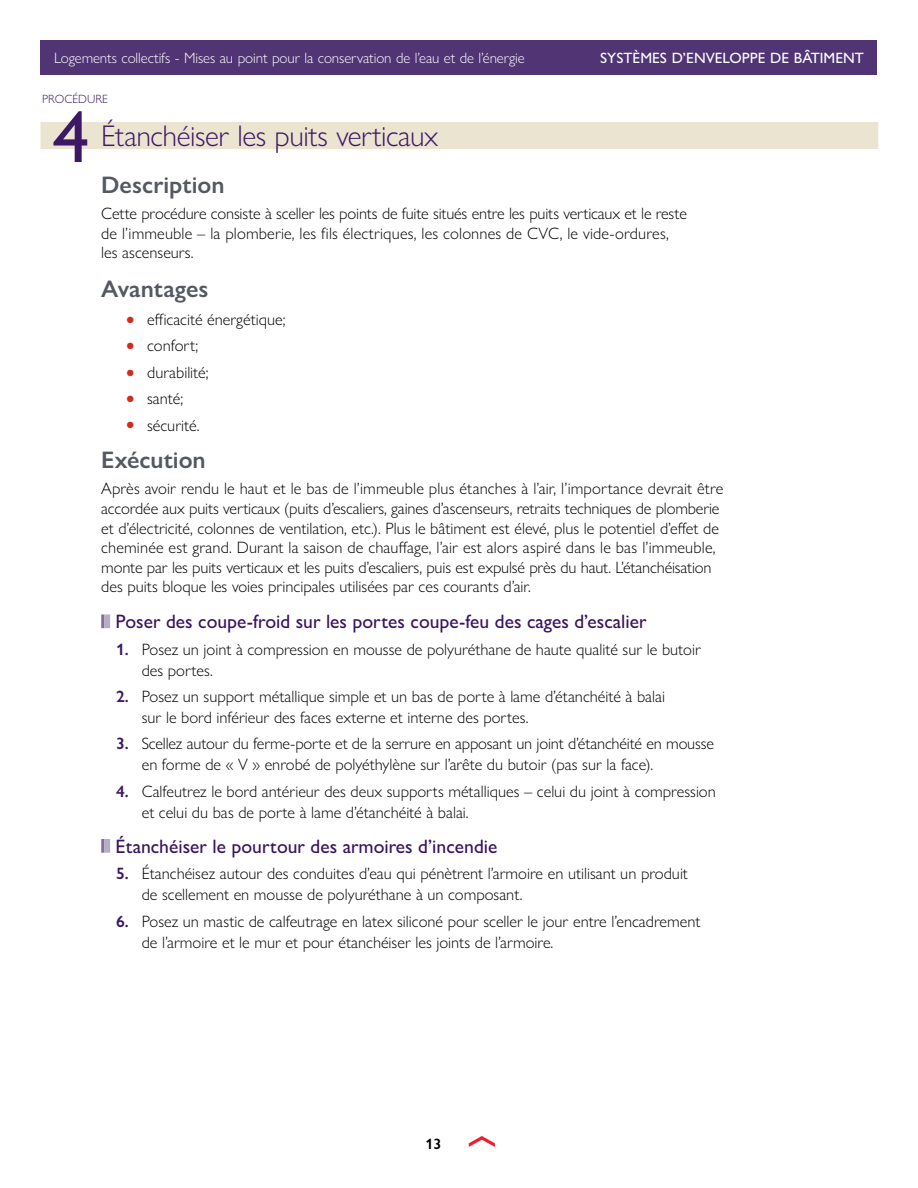
<style>
.page{position:relative;width:918px;height:1188px;background:#fff}
.page>*{position:absolute;margin:0;border:0;box-sizing:border-box;transform-origin:0 0}
.MURB_H2_Procedure{font:500 73.5px "Gill Sans Nova";color:#3d1865}
.MURB_H2_Procedure-2{font:300 30px "Gill Sans Nova";letter-spacing:-.015em;color:#3d1865}
.MURB_H3{font:600 24px "Gill Sans Nova";color:#545861}
.MURB_H4_Procedure_Su{font:500 19.5px "Gill Sans Nova";color:#381460}
.MURB_P_Body{font:300 16.5px/19.5px "Gill Sans Nova";color:#000}
.t1{font:300 15px "Gill Sans Nova";letter-spacing:-.005em;color:#fff}
.t2{font:500 15px "Gill Sans Nova";color:#fff}
.t3{font:600 15px "Gill Sans Nova";color:#000}
.MURB_H2_Procedure-3{font:300 12px "Gill Sans Nova";color:#3d1865}
.s1{color:#d52b1e}
.s2{font-weight:600;color:#3d1865}
</style>
<div class="page">
<svg style="left:469px;top:1136px;width:26px;height:11px"></svg>
<div style="left:40px;top:40px;width:838px;height:35px;background:#513474"></div>
<hr style="left:101px;top:614px;width:3px;height:14px;background:#81709c">
<div style="left:104px;top:614px;width:6px;height:14px;background:#b7adc8"></div>
<hr style="left:101px;top:839px;width:3px;height:14px;background:#81709c">
<div style="left:104px;top:839px;width:6px;height:14px;background:#b7adc8"></div>
<div style="left:40px;top:122px;width:838px;height:27px;background:#ebe4d1"></div>
<p class="t1" style="left:54px;top:49px;width:472px">Logements collectifs - Mises au point pour la conservation de l’eau et de l’énergie</p>
<h2 class="MURB_H2_Procedure-3" style="left:42px;top:92px;width:67px">PROCÉDURE</h2>
<h2 class="MURB_H2_Procedure" style="left:53px;top:92px;width:38px">4</h2>
<h2 class="MURB_H2_Procedure-2" style="left:101px;top:117px;width:339px">Étanchéiser les puits verticaux</h2>
<p class="t2" style="left:600px;top:49px;width:265px">SYSTÈMES D’ENVELOPPE DE BÂTIMENT</p>
<h3 class="MURB_H3" style="left:101px;top:170px;width:125px">Description</h3>
<p class="MURB_P_Body" style="left:101px;top:204px;width:587px">Cette procédure consiste à sceller les points de fuite situés entre les puits verticaux et le reste de l’immeuble – la plomberie, les fils électriques, les colonnes de CVC, le vide-ordures, les ascenseurs.</p>
<h3 class="MURB_H3" style="left:101px;top:274px;width:109px">Avantages</h3>
<p class="MURB_P_Body" style="left:127px;top:309px;width:160px"><span class="s1">●</span> efficacité énergétique;</p>
<p class="MURB_P_Body" style="left:127px;top:336px;width:73px"><span class="s1">●</span> confort;</p>
<p class="MURB_P_Body" style="left:127px;top:362px;width:83px"><span class="s1">●</span> durabilité;</p>
<p class="MURB_P_Body" style="left:127px;top:389px;width:58px"><span class="s1">●</span> santé;</p>
<p class="MURB_P_Body" style="left:127px;top:415px;width:74px"><span class="s1">●</span> sécurité.</p>
<h3 class="MURB_H3" style="left:101px;top:445px;width:106px">Exécution</h3>
<p class="MURB_P_Body" style="left:101px;top:479px;width:624px">Après avoir rendu le haut et le bas de l’immeuble plus étanches à l’air, l’importance devrait être accordée aux puits verticaux (puits d’escaliers, gaines d’ascenseurs, retraits techniques de plomberie et d’électricité, colonnes de ventilation, etc.). Plus le bâtiment est élevé, plus le potentiel d’effet de cheminée est grand. Durant la saison de chauffage, l’air est alors aspiré dans le bas l’immeuble, monte par les puits verticaux et les puits d’escaliers, puis est expulsé près du haut. L’étanchéisation des puits bloque les voies principales utilisées par ces courants d’air.</p>
<h4 class="MURB_H4_Procedure_Su" style="left:116px;top:610px;width:533px">Poser des coupe-froid sur les portes coupe-feu des cages d’escalier</h4>
<p class="MURB_P_Body" style="left:142px;top:638px;width:561px;line-height:21px;text-indent:-26px"><span class="s2">1.</span> Posez un joint à compression en mousse de polyuréthane de haute qualité sur le butoir des portes.</p>
<p class="MURB_P_Body" style="left:142px;top:686px;width:525px;line-height:21px;text-indent:-26px"><span class="s2">2.</span> Posez un support métallique simple et un bas de porte à lame d’étanchéité à balai sur le bord inférieur des faces externe et interne des portes.</p>
<p class="MURB_P_Body" style="left:142px;top:733px;width:574px;line-height:21px;text-indent:-26px"><span class="s2">3.</span> Scellez autour du ferme-porte et de la serrure en apposant un joint d’étanchéité en mousse en forme de « V » enrobé de polyéthylène sur l’arête du butoir (pas sur la face).</p>
<p class="MURB_P_Body" style="left:142px;top:781px;width:576px;line-height:21px;text-indent:-26px"><span class="s2">4.</span> Calfeutrez le bord antérieur des deux supports métalliques – celui du joint à compression et celui du bas de porte à lame d’étanchéité à balai.</p>
<h4 class="MURB_H4_Procedure_Su" style="left:116px;top:834px;width:384px">Étanchéiser le pourtour des armoires d’incendie</h4>
<p class="MURB_P_Body" style="left:142px;top:863px;width:548px;line-height:21px;text-indent:-26px"><span class="s2">5.</span> Étanchéisez autour des conduites d’eau qui pénètrent l’armoire en utilisant un produit de scellement en mousse de polyuréthane à un composant.</p>
<p class="MURB_P_Body" style="left:142px;top:910px;width:560px;line-height:21px;text-indent:-26px"><span class="s2">6.</span> Posez un mastic de calfeutrage en latex siliconé pour sceller le jour entre l’encadrement de l’armoire et le mur et pour étanchéiser les joints de l’armoire.</p>
<p class="t3" style="left:425px;top:1134px;width:17px">13</p>
</div>
